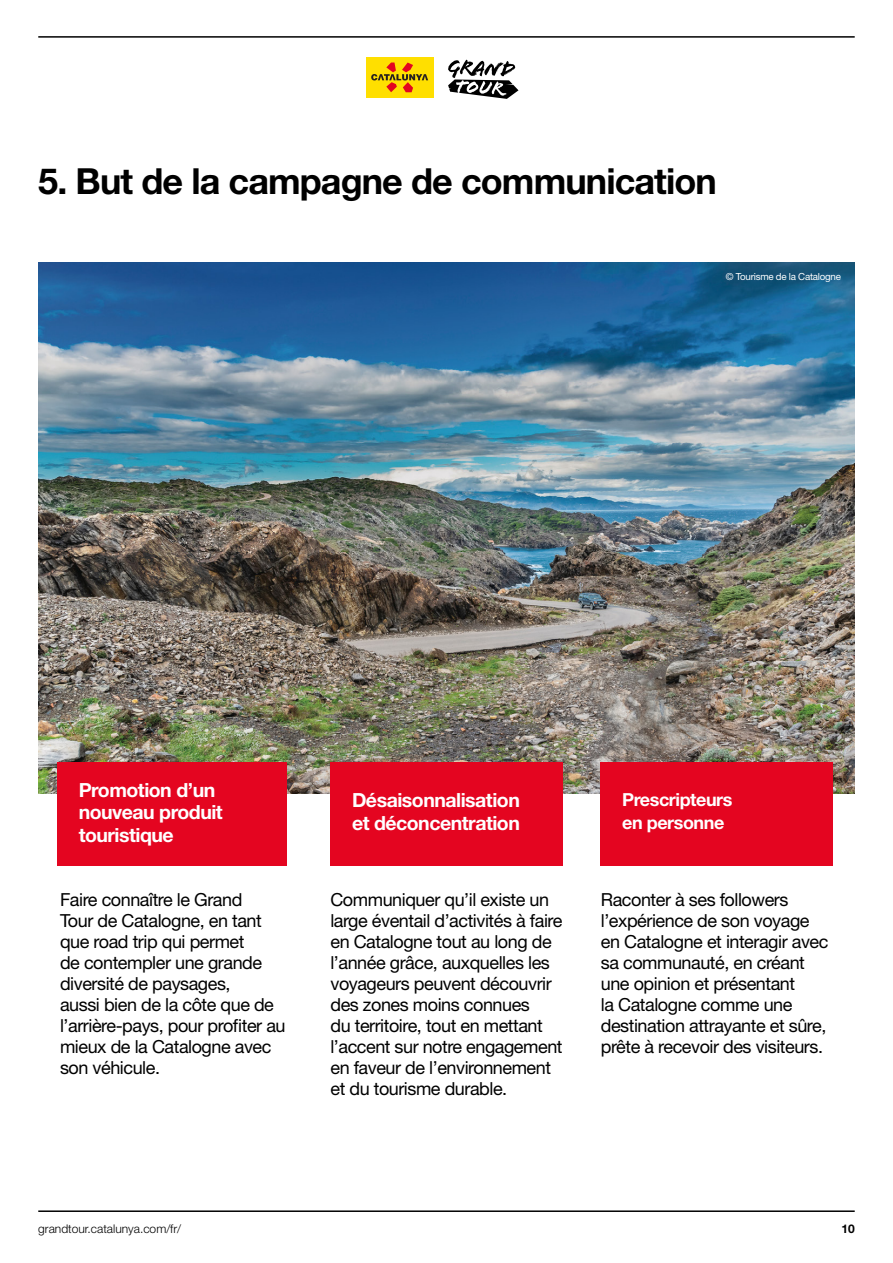
<style>
.page{position:relative;width:893px;height:1263px;background:#fff}
.page>*{position:absolute;margin:0;border:0;box-sizing:border-box;transform-origin:0 0}
.t1{font:700 36px "Helvetica Neue LT Std";letter-spacing:-.025em;color:#000}
.t2{font:700 19.5px/22.5px "Helvetica Neue LT Std";letter-spacing:-.025em;color:#fff}
.t3{font:18px/21px "Helvetica Neue LT Std";letter-spacing:-.025em;color:#000}
.t4{font:700 18px/22.5px "Helvetica Neue LT Std";letter-spacing:-.025em;color:#fff}
.t5{font:300 12px "Helvetica Neue LT Std";color:#000}
.t6{font:700 12px "Helvetica Neue LT Std";color:#000}
.t7{font:9.75px "Helvetica Neue LT Std";letter-spacing:-.025em;color:#fff}
</style>
<div class="page">
<hr style="left:38px;top:36px;width:817px;height:2px;background:#000">
<hr style="left:38px;top:1210px;width:817px;height:2px;background:#000">
<div style="left:366px;top:57px;width:68px;height:40px;background:#ffdf00"></div>
<svg style="left:371px;top:63px;width:57px;height:29px"></svg>
<svg style="left:448px;top:60px;width:70px;height:39px"></svg>
<img style="left:38px;top:263px;width:817px;height:530px">
<div style="left:57px;top:762px;width:230px;height:103px;background:#e40520"></div>
<div style="left:330px;top:762px;width:232px;height:103px;background:#e40520"></div>
<div style="left:601px;top:762px;width:232px;height:103px;background:#e40520"></div>
<h1 class="t1" style="left:38px;top:159px;width:680px">5. But de la campagne de communication</h1>
<p class="t7" style="left:726px;top:271px;width:116px">© Tourisme de la Catalogne</p>
<p class="t2" style="left:79px;top:778px;width:146px">Promotion d’un nouveau produit touristique</p>
<p class="t2" style="left:352px;top:789px;width:169px">Désaisonnalisation et déconcentration</p>
<p class="t4" style="left:622px;top:788px;width:112px">Prescripteurs en personne</p>
<p class="t3" style="left:60px;top:889px;width:227px">Faire connaître le Grand<br>Tour de Catalogne, en tant que road trip qui permet<br>de contempler une grande diversité de paysages,<br>aussi bien de la côte que de l’arrière-pays, pour profiter au mieux de la Catalogne avec son véhicule.</p>
<p class="t3" style="left:330px;top:889px;width:234px">Communiquer qu’il existe un large éventail d’activités à faire en Catalogne tout au long de l’année grâce, auxquelles les voyageurs peuvent découvrir des zones moins connues<br>du territoire, tout en mettant l’accent sur notre engagement en faveur de l’environnement et du tourisme durable.</p>
<p class="t3" style="left:601px;top:889px;width:229px">Raconter à ses followers l’expérience de son voyage en Catalogne et interagir avec sa communauté, en créant une opinion et présentant<br>la Catalogne comme une destination attrayante et sûre, prête à recevoir des visiteurs.</p>
<p class="t5" style="left:38px;top:1221px;width:144px">grandtour.catalunya.com/fr/</p>
<p class="t6" style="left:841px;top:1221px;width:15px">10</p>
</div>
